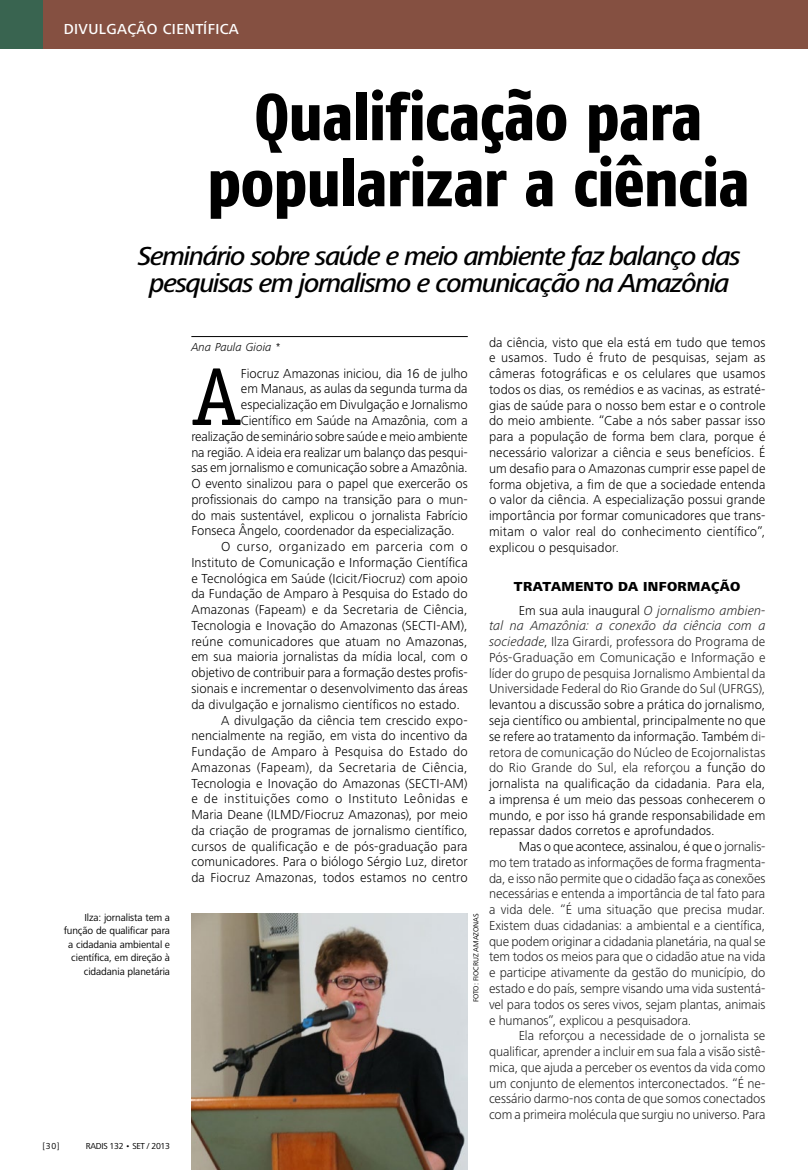
<style>
.page{position:relative;width:808px;height:1170px;background:#fff}
.page>*{position:absolute;margin:0;border:0;box-sizing:border-box;transform-origin:0 0}
.t1{font:82.5px "Officina Serif Std";color:#000}
.t2{font:800 66px/66px "Fago Co Lf";letter-spacing:-.01em;color:#000;text-align:center}
.t3{font:italic 500 27px/27px "Frutiger Next LT";letter-spacing:-.05em;color:#000;text-align:center}
.t4{font:500 15px "Frutiger Next LT";letter-spacing:.025em;color:#fff}
.t5{font:300 13.5px/15.8px "Frutiger Next LT";letter-spacing:.005em;color:#000;text-align:justify}
.t6{font:300 13.5px/15.8px "Frutiger Next LT";letter-spacing:-.01em;color:#222;text-align:justify}
.t7{font:800 13.5px/23.7px "Frutiger Next LT";letter-spacing:.025em;color:#000}
.t8{font:300 13.5px "Frutiger Next LT";letter-spacing:-.015em;color:#000}
.t9{font:300 13.5px "Frutiger Next LT";letter-spacing:.03em;color:#000}
.t10{font:300 13.5px "Frutiger Next LT";letter-spacing:.035em;color:#000}
.t11{font:300 13.5px "Frutiger Next LT";letter-spacing:.04em;color:#000}
.t12{font:italic 300 12px "Frutiger Next LT";color:#000}
.t13{font:10.5px/13.5px "Frutiger Next LT";letter-spacing:-.01em;color:#000;text-align:right}
.t14{font:9px "Frutiger Next LT";letter-spacing:-.03em;color:#000}
.t15{font:7.5px "Frutiger Next LT";color:#000}
.s1{color:#222}
.s2{font-weight:300}
.s3{font-weight:300;font-style:italic;color:#222}
.s4{font-style:italic}
.s5{color:#000}
</style>
<div class="page">
<img style="left:191px;top:913px;width:277px;height:256px">
<hr style="left:191px;top:336px;width:277px;height:1px;background:#000">
<div style="left:0;top:0;width:808px;height:49px;background:#855041"></div>
<div style="left:0;top:0;width:43px;height:49px;background:#396450"></div>
<p class="t4" style="left:64px;top:21px;width:177px">DIVULGAÇÃO CIENTÍFICA</p>
<h2 class="t2" style="left:207px;top:83px;width:544px">Qualificação para popularizar a ciência</h2>
<h3 class="t3" style="left:138px;top:242px;width:604px">Seminário sobre saúde e meio ambiente faz balanço das pesquisas em jornalismo e comunicação na Amazônia</h3>
<p class="t12" style="left:191px;top:341px;width:90px">Ana Paula Gioia *</p>
<h1 class="t1" style="left:191px;top:349px;width:52px">A</h1>
<p class="t5" style="left:241px;top:365px;width:228px">Fiocruz Amazonas iniciou, dia 16 de julho</p>
<p class="t5" style="left:241px;top:381px;width:228px">em Manaus, as aulas da segunda turma da</p>
<p class="t5" style="left:241px;top:397px;width:228px">especialização em Divulgação e Jornalismo</p>
<p class="t5" style="left:241px;top:412px;width:228px">Científico em Saúde na Amazônia, com a</p>
<p class="t8" style="left:191px;top:429px;width:278px">realização de seminário sobre saúde e meio ambiente</p>
<p class="t5" style="left:191px;top:444px;width:278px">na região. A ideia era realizar um balanço das pesqui-</p>
<p class="t5" style="left:191px;top:460px;width:278px">sas em jornalismo e comunicação sobre a Amazônia.</p>
<p class="t5" style="left:191px;top:475px;width:278px">O evento sinalizou para o papel que exercerão os</p>
<p class="t5" style="left:191px;top:491px;width:278px">profissionais do campo na transição para o mun-</p>
<p class="t5" style="left:191px;top:507px;width:278px">do mais sustentável, explicou o jornalista Fabrício</p>
<p class="t5" style="left:191px;top:523px;width:265px">Fonseca Ângelo, coordenador da especialização.</p>
<p class="t11" style="left:221px;top:539px;width:248px">O curso, organizado em parceria com o</p>
<p class="t5" style="left:191px;top:554px;width:278px">Instituto de Comunicação e Informação Científica</p>
<p class="t5" style="left:191px;top:570px;width:278px">e Tecnológica em Saúde (Icicit/Fiocruz) com apoio</p>
<p class="t5" style="left:191px;top:586px;width:278px">da Fundação de Amparo à Pesquisa do Estado do</p>
<p class="t5" style="left:191px;top:601px;width:278px">Amazonas (Fapeam) e da Secretaria de Ciência,</p>
<p class="t5" style="left:191px;top:617px;width:278px">Tecnologia e Inovação do Amazonas (SECTI-AM),</p>
<p class="t5" style="left:191px;top:633px;width:278px">reúne comunicadores que atuam no Amazonas,</p>
<p class="t5" style="left:191px;top:649px;width:278px">em sua maioria jornalistas da mídia local, com o</p>
<p class="t5" style="left:191px;top:665px;width:278px">objetivo de contribuir para a formação destes profis-</p>
<p class="t5" style="left:191px;top:680px;width:278px">sionais e incrementar o desenvolvimento das áreas</p>
<p class="t5" style="left:191px;top:696px;width:270px">da divulgação e jornalismo científicos no estado.</p>
<p class="t5" style="left:221px;top:712px;width:248px">A divulgação da ciência tem crescido expo-</p>
<p class="t5" style="left:191px;top:728px;width:278px">nencialmente na região, em vista do incentivo da</p>
<p class="t5" style="left:191px;top:743px;width:278px">Fundação de Amparo à Pesquisa do Estado do</p>
<p class="t9" style="left:191px;top:759px;width:278px">Amazonas (Fapeam), da Secretaria de Ciência,</p>
<p class="t5" style="left:191px;top:775px;width:278px">Tecnologia e Inovação do Amazonas (SECTI-AM)</p>
<p class="t10" style="left:191px;top:791px;width:278px">e de instituições como o Instituto Leônidas e</p>
<p class="t5" style="left:191px;top:806px;width:278px">Maria Deane (ILMD/Fiocruz Amazonas), por meio</p>
<p class="t5" style="left:191px;top:822px;width:278px">da criação de programas de jornalismo científico,</p>
<p class="t5" style="left:191px;top:838px;width:278px">cursos de qualificação e de pós-graduação para</p>
<p class="t5" style="left:191px;top:854px;width:278px">comunicadores. Para o biólogo Sérgio Luz, diretor</p>
<p class="t5" style="left:191px;top:869px;width:278px">da Fiocruz Amazonas, todos estamos no centro</p>
<p class="t13" style="left:64px;top:910px;width:108px">Ilza: jornalista tem a função de qualificar para a cidadania ambiental e científica, em direção à cidadania planetária</p>
<p class="t15" style="left:472px;top:1002px;width:90px;rotate:-90deg">Foto: fiocruz amazonas</p>
<p class="t14" style="left:43px;top:1140px;width:19px">[30]</p>
<p class="t14" style="left:86px;top:1140px;width:86px">Radis 132 • set / 2013</p>
<p class="t5" style="left:489px;top:334px;width:278px">da ciência, visto que ela está em tudo que temos e usamos. Tudo é fruto de pesquisas, sejam as câmeras fotográficas e os celulares que usamos todos os dias, os remédios e as vacinas, as estraté&shy;gias de saúde para o nosso bem estar e o controle do meio ambiente. “Cabe a nós saber passar isso para a população de forma bem clara, porque é necessário valorizar a ciência e seus benefícios. É um desafio para o Amazonas cumprir esse papel de forma objetiva, a fim de que a sociedade entenda o valor da ciência. A especialização possui grande importância por formar comunicadores que trans&shy;mitam o valor real do conhecimento científico”, explicou o pesquisado<span class="s1">r.</span></p>
<p class="t7" style="left:519px;top:574px;width:248px;text-indent:-5px">TRATAMENTO DA INFORMAÇÃO<br><span class="s2">Em sua aula inaugural</span> <span class="s3">O jornalismo ambien-</span></p>
<p class="t6" style="left:489px;top:618px;width:278px"><span class="s4">tal na Amazônia: a conexão da ciência com a sociedade</span><span class="s5">,</span> Ilza Girardi, professora do Programa de Pós-Graduação em Comunicação e Informação e líder do grupo de pesquisa Jornalismo Ambiental da Universidade Federal do Rio Grande do Sul (UFRGS),</p>
<p class="t5" style="left:489px;top:696px;width:278px">levantou a discussão sobre a prática do jornalismo, seja científico ou ambiental, principalmente no que se refere ao tratamento da informação. Também <span class="s1">di&shy;retora de comunicação do Núcleo de Ecojornalistas do Rio Grande do Sul, ela reforçou</span> a função do jornalista na qualificação da cidadania. Para ela, a imprensa é um meio das pessoas conhecerem o mundo, e por isso há grande responsabilidade em repassar dados corretos e aprofundados.</p>
<p class="t6" style="left:489px;top:838px;width:278px;text-indent:30px"><span class="s5">Mas o que acontece, assinalou, é que o</span> jornalis&shy;mo tem tratado as informações de forma fragmenta&shy;da, e isso não permite que o cidadão faça as conexões necessárias e entenda a importância de tal fato para a vida dele. “É uma situação que precisa mudar.<br>Existem duas cidadanias: a ambiental e a científica, que podem originar a cidadania planetária, na qual se tem todos os meios para que o cidadão atue na vida e participe ativamente da gestão do município, do estado e do país, sempre visando uma vida sustentá&shy;vel para todos os seres vivos, sejam plantas, animais e humanos”, explicou a pesquisadora.</p>
<p class="t6" style="left:489px;top:1027px;width:278px;text-indent:30px">Ela reforçou a necessidade de o jornalista se qualificar, aprender a incluir em sua fala a visão sistê&shy;mica, que ajuda a perceber os eventos da vida como um conjunto de elementos interconectados. “É ne&shy;cessário darmo-nos conta de que somos conectados com a primeira molécula que surgiu no universo. Para</p>
</div>
